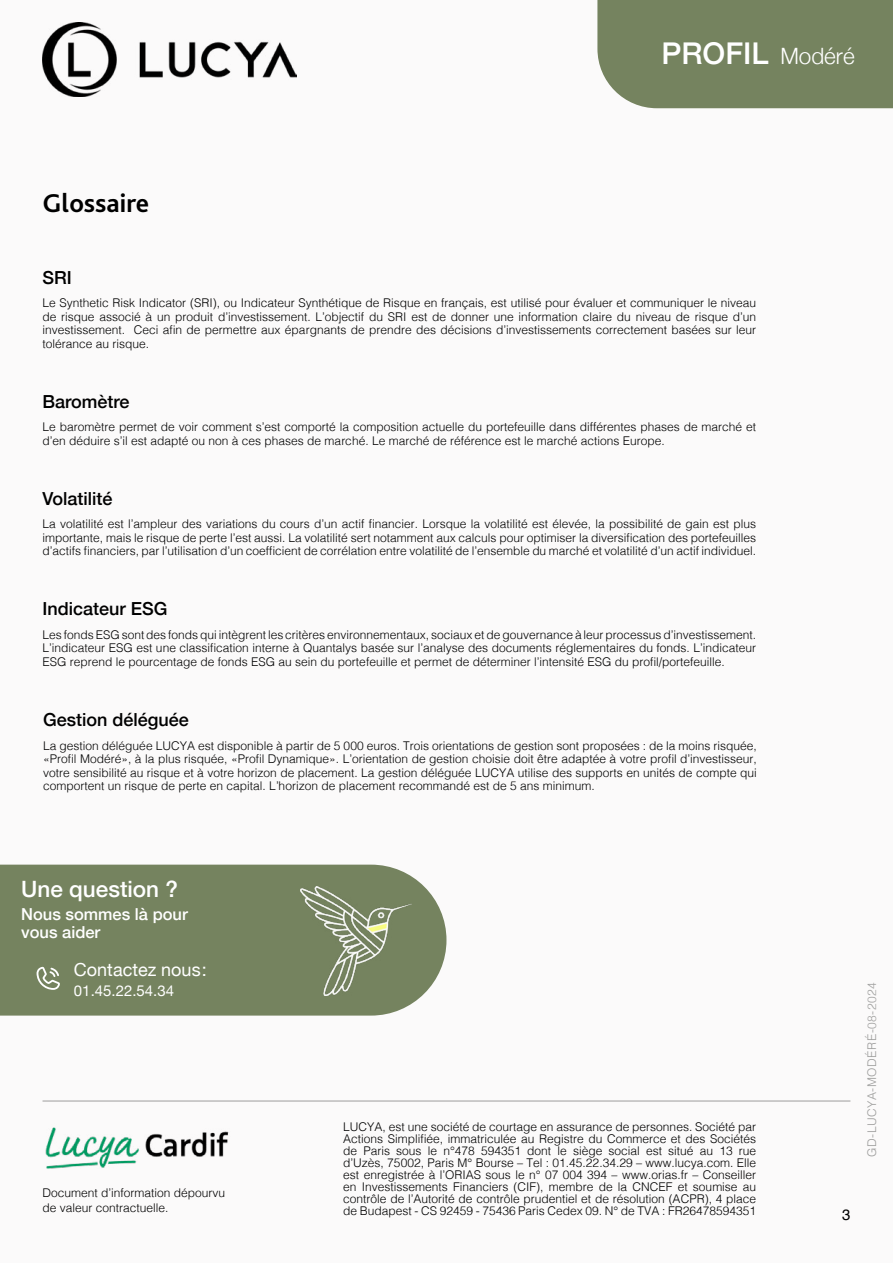
<style>
.page{position:relative;width:893px;height:1263px;background:#fbfafa}
.page>*{position:absolute;margin:0;border:0;box-sizing:border-box;transform-origin:0 0}
.t1{font:500 30px "Helvetica Neue";color:#fff}
.t2{font:700 27px "Bliss Pro";color:#000}
.t3{font:500 22.5px "Helvetica Neue";color:#fff}
.t4{font:500 18px "Helvetica Neue";color:#000}
.t5{font:18px "Helvetica Neue";color:#fff}
.t6{font:500 16.5px/18px "Helvetica Neue";color:#fff}
.t7{font:15px "Helvetica Neue";color:#fff}
.t8{font:15px "Helvetica";color:#000}
.t9{font:300 12px/13.5px "Helvetica";color:#000;text-align:justify}
.t10{font:300 12px "Helvetica";letter-spacing:.04em;color:#9d9d9c}
.s1{font-weight:300;font-size:22.5px}
</style>
<div class="page">
<img style="left:45px;top:1127px;width:184px;height:42px">
<img style="left:43px;top:22px;width:254px;height:74px">
<div style="left:597px;top:0;width:296px;height:108px;background:#75835f"></div>
<hr style="left:43px;top:1101px;width:807px;height:1px;background:#9d9d9c">
<div style="left:0;top:865px;width:446px;height:150px;background:#75835f"></div>
<img style="left:300px;top:886px;width:111px;height:109px">
<svg style="left:37px;top:967px;width:23px;height:23px"></svg>
<h1 class="t1" style="left:661px;top:29px;width:195px">PROFIL <span class="s1">Modéré</span></h1>
<h2 class="t2" style="left:43px;top:187px;width:108px">Glossaire</h2>
<h3 class="t4" style="left:43px;top:263px;width:31px">SRI</h3>
<p class="t9" style="left:43px;top:295px;width:715px">Le Synthetic Risk Indicator (SRI), ou Indicateur Synthétique de Risque en français, est utilisé pour évaluer et communiquer le niveau de risque associé à un produit d’investissement. L’objectif du SRI est de donner une information claire du niveau de risque d’un investissement. Ceci afin de permettre aux épargnants de prendre des décisions d’investissements correctement basées sur leur tolérance au risque.</p>
<h3 class="t4" style="left:43px;top:387px;width:89px">Baromètre</h3>
<p class="t9" style="left:43px;top:419px;width:715px">Le baromètre permet de voir comment s’est comporté la composition actuelle du portefeuille dans différentes phases de marché et d’en déduire s’il est adapté ou non à ces phases de marché. Le marché de référence est le marché actions Europe.</p>
<h3 class="t4" style="left:43px;top:484px;width:72px">Volatilité</h3>
<p class="t9" style="left:43px;top:516px;width:715px">La volatilité est l’ampleur des variations du cours d’un actif financier. Lorsque la volatilité est élevée, la possibilité de gain est plus importante, mais le risque de perte l’est aussi. La volatilité sert notamment aux calculs pour optimiser la diversification des portefeuilles d’actifs financiers, par l’utilisation d’un coefficient de corrélation entre volatilité de l’ensemble du marché et volatilité d’un actif individuel.</p>
<h3 class="t4" style="left:43px;top:594px;width:127px">Indicateur ESG</h3>
<p class="t9" style="left:43px;top:627px;width:715px">Les fonds ESG sont des fonds qui intègrent les critères environnementaux, sociaux et de gouvernance à leur processus d’investissement.<br>L’indicateur ESG est une classification interne à Quantalys basée sur l’analyse des documents réglementaires du fonds. L’indicateur ESG reprend le pourcentage de fonds ESG au sein du portefeuille et permet de déterminer l’intensité ESG du profil/portefeuille.</p>
<h3 class="t4" style="left:43px;top:705px;width:147px">Gestion déléguée</h3>
<p class="t9" style="left:43px;top:738px;width:715px">La gestion déléguée LUCYA est disponible à partir de 5 000 euros. Trois orientations de gestion sont proposées : de la moins risquée, «Profil Modéré», à la plus risquée, «Profil Dynamique». L’orientation de gestion choisie doit être adaptée à votre profil d’investisseur, votre sensibilité au risque et à votre horizon de placement. La gestion déléguée LUCYA utilise des supports en unités de compte qui comportent un risque de perte en capital. L’horizon de placement recommandé est de 5 ans minimum.</p>
<h3 class="t3" style="left:21px;top:871px;width:158px">Une question ?</h3>
<h3 class="t6" style="left:21px;top:903px;width:168px">Nous sommes là pour vous aider</h3>
<h3 class="t5" style="left:74px;top:957px;width:134px">Contactez nous :</h3>
<p class="t7" style="left:74px;top:979px;width:102px">01.45.22.54.34</p>
<p class="t9" style="left:43px;top:1185px;width:184px;line-height:14.4px">Document d’information dépourvu de valeur contractuelle.</p>
<p class="t9" style="left:343px;top:1120px;width:414px;line-height:12px">LUCYA, est une société de courtage en assurance de personnes. Société par Actions Simplifiée, immatriculée au Registre du Commerce et des Sociétés de Paris sous le n°478 594351 dont le siège social est situé au 13 rue d’Uzès, 75002, Paris M° Bourse – Tel : 01.45.22.34.29 – www.lucya.com. Elle est enregistrée à l’ORIAS sous le n° 07 004 394 – www.orias.fr – Conseiller en Investissements Financiers (CIF), membre de la CNCEF et soumise au contrôle de l’Autorité de contrôle prudentiel et de résolution (ACPR), 4 place de Budapest - CS 92459 - 75436 Paris Cedex 09. N° de TVA : FR26478594351</p>
<p class="t10" style="left:862px;top:1157px;width:176px;rotate:-90deg">GD-LUCYA-MODÉRÉ-08-2024</p>
<p class="t8" style="left:842px;top:1203px;width:10px">3</p>
</div>
